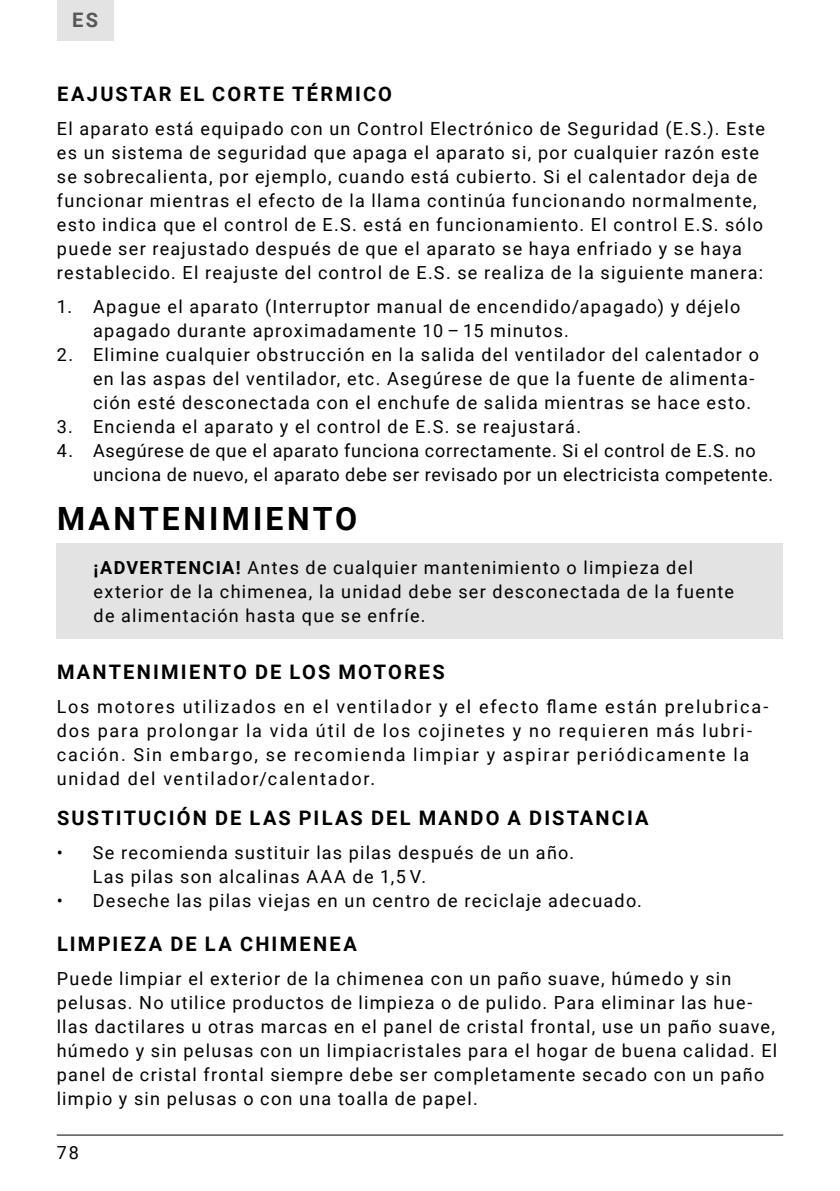
<style>
.page{position:relative;width:840px;height:1191px;background:#fff}
.page>*{position:absolute;margin:0;border:0;box-sizing:border-box;transform-origin:0 0}
.t1{font:700 32px "Roboto";letter-spacing:.1em;color:#000}
.t2{font:700 20px "Roboto";letter-spacing:.11em;color:#000}
.t3{font:700 20px "Roboto";color:#575756}
.t4{font:18px/24px "Roboto";letter-spacing:.07em;color:#000}
.t5{font:18px/24px "Roboto";letter-spacing:.1em;color:#000}
.t6{font:18px/24px "Roboto";letter-spacing:.045em;color:#000}
.s1{font-weight:700}
</style>
<div class="page">
<div style="left:57px;top:0;width:56px;height:41px;background:#e3e3e3"></div>
<hr style="left:57px;top:1134px;width:725px;height:1px;background:#000">
<div style="left:57px;top:543px;width:725px;height:95px;background:#e3e3e3"></div>
<p class="t3" style="left:72px;top:6px;width:27px">ES</p>
<p class="t2" style="left:57px;top:79px;width:336px">EAJUSTAR EL CORTE TÉRMICO</p>
<p class="t4" style="left:57px;top:115px;width:709px">El aparato está equipado con un Control Electrónico de Seguridad (E.S.). Este es un sistema de seguridad que apaga el aparato si, por cualquier razón este se sobrecalienta, por ejemplo, cuando está cubierto. Si el calentador deja de funcionar mientras el efecto de la llama continúa funcionando normalmente, esto indica que el control de E.S. está en funcionamiento. El control E.S. sólo puede ser reajustado después de que el aparato se haya enfriado y se haya restablecido. El reajuste del control de E.S. se realiza de la siguiente manera:</p>
<p class="t4" style="left:93px;top:293px;width:648px;text-indent:-36px">1. Apague el aparato (Interruptor manual de encendido/apagado) y déjelo apagado durante aproximadamente 10 – 15 minutos.</p>
<p class="t4" style="left:93px;top:341px;width:667px;text-indent:-36px">2. Elimine cualquier obstrucción en la salida del ventilador del calentador o en las aspas del ventilador, etc. Asegúrese de que la fuente de alimenta&shy;ción esté desconectada con el enchufe de salida mientras se hace esto.</p>
<p class="t4" style="left:57px;top:413px;width:525px">3. Encienda el aparato y el control de E.S. se reajustará.</p>
<p class="t6" style="left:93px;top:437px;width:681px;text-indent:-36px">4. Asegúrese de que el aparato funciona correctamente. Si el control de E.S. no unciona de nuevo, el aparato debe ser revisado por un electricista competente.</p>
<h1 class="t1" style="left:57px;top:496px;width:301px">MANTENIMIENTO</h1>
<p class="t4" style="left:94px;top:554px;width:641px"><span class="s1">¡ADVERTENCIA!</span> Antes de cualquier mantenimiento o limpieza del exterior de la chimenea, la unidad debe ser desconectada de la fuente de alimentación hasta que se enfríe.</p>
<p class="t2" style="left:57px;top:657px;width:389px">MANTENIMIENTO DE LOS MOTORES</p>
<p class="t5" style="left:57px;top:693px;width:712px">Los motores utilizados en el ventilador y el efecto flame están prelubrica&shy;dos para prolongar la vida útil de los cojinetes y no requieren más lubri&shy;cación. Sin embargo, se recomienda limpiar y aspirar periódicamente la unidad del ventilador/calentador.</p>
<p class="t2" style="left:57px;top:803px;width:592px">SUSTITUCIÓN DE LAS PILAS DEL MANDO A DISTANCIA</p>
<p class="t4" style="left:93px;top:839px;width:482px;text-indent:-36px">• Se recomienda sustituir las pilas después de un año.<br>Las pilas son alcalinas AAA de 1,5 V.</p>
<p class="t4" style="left:57px;top:887px;width:586px">• Deseche las pilas viejas en un centro de reciclaje adecuado.</p>
<p class="t2" style="left:57px;top:929px;width:301px">LIMPIEZA DE LA CHIMENEA</p>
<p class="t4" style="left:57px;top:965px;width:721px">Puede limpiar el exterior de la chimenea con un paño suave, húmedo y sin pelusas. No utilice productos de limpieza o de pulido. Para eliminar las hue&shy;llas dactilares u otras marcas en el panel de cristal frontal, use un paño suave, húmedo y sin pelusas con un limpiacristales para el hogar de buena calidad. El panel de cristal frontal siempre debe ser completamente secado con un paño limpio y sin pelusas o con una toalla de papel.</p>
<p class="t4" style="left:57px;top:1140px;width:24px">78</p>
</div>
